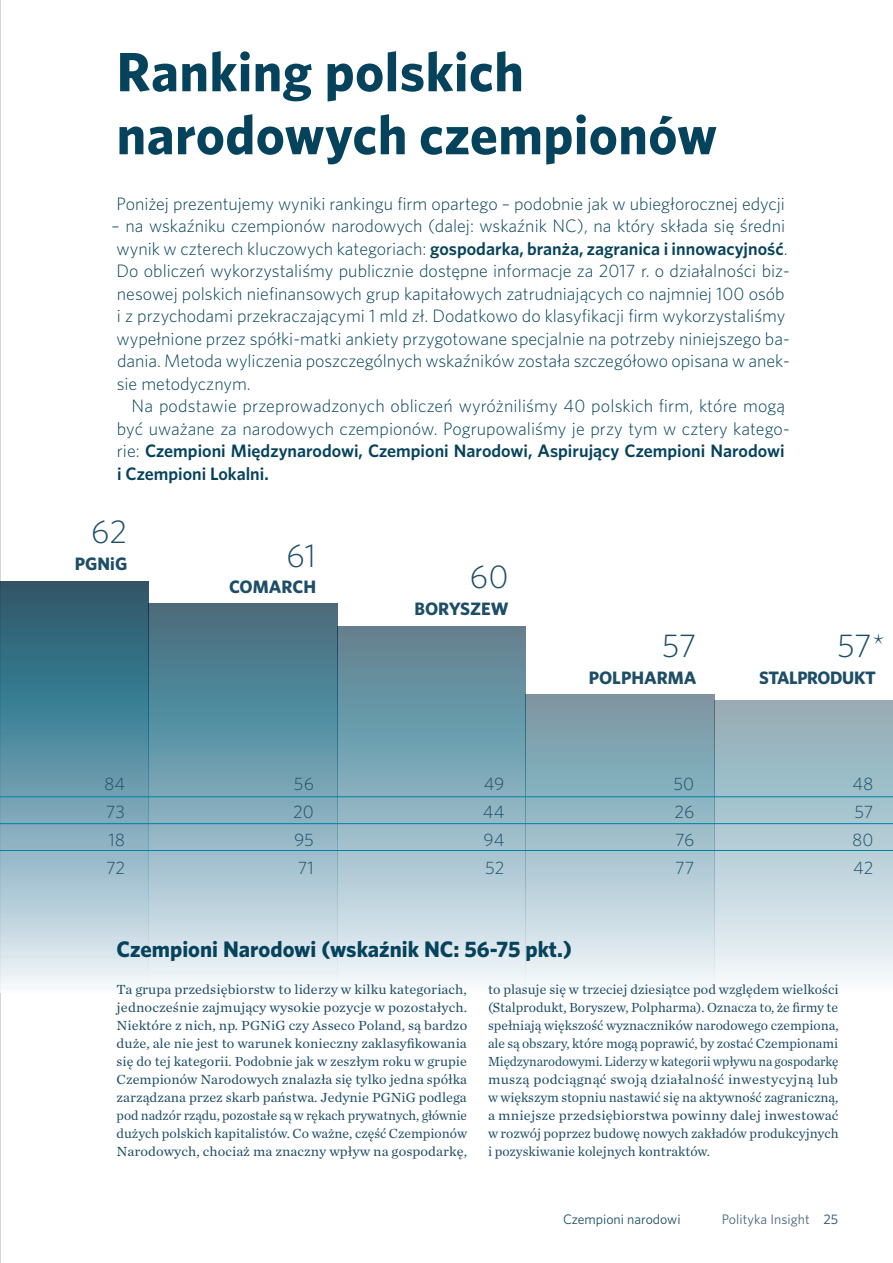
<style>
.page{position:relative;width:893px;height:1263px;background:#fff}
.page>*{position:absolute;margin:0;border:0;box-sizing:border-box;transform-origin:0 0}
.Tytuł_rodziału{font:700 55.5px/63px "Whitney";letter-spacing:.01em;color:#05425c}
.Styl_akapitowy_4{font:300 33px "Whitney";letter-spacing:-.02em;color:#1e4e67}
.śródtytuł{font:700 22.5px "Whitney";color:#05425c}
.t1{font:300 18px/22.5px "Whitney";color:#05425c}
.Styl_akapitowy_4-2{font:300 18px "Whitney";color:#1e4e67}
.Styl_akapitowy_4-3{font:700 18px "Whitney";color:#1e4e67}
.Styl_akapitowy_4-4{font:700 18px "Whitney";letter-spacing:-.02em;color:#1e4e67}
.śródtytuł-2{font:13.8px/18px "Chronicle Text G1";color:#1e4e67;text-align:justify;scale:1.04 1}
.śródtytuł-3{font:13.8px/18px "Chronicle Text G1";color:#1e4e67;text-align:justify}
.t2{font:13.8px "Whitney";color:#1e4e67}
.t3{font:13.8px "Whitney";letter-spacing:.005em;color:#4d677e}
.s1{font-weight:600}
.s2{color:#1e4e67}
</style>
<div class="page">
<hr style="left:0;top:0;width:1px;height:1263px;background:#a8a9ad">
<svg style="left:0;top:581px;width:148px;height:412px;background:#77a0b0"></svg>
<svg style="left:149px;top:604px;width:188px;height:380px;background:#86aab8"></svg>
<svg style="left:337px;top:626px;width:189px;height:360px;background:#96b6c2"></svg>
<svg style="left:526px;top:695px;width:188px;height:288px;background:#a7c2cc"></svg>
<svg style="left:715px;top:700px;width:178px;height:280px;background:#b8cdd6"></svg>
<hr style="left:0;top:796px;width:893px;height:1px;background:#0082a8">
<hr style="left:0;top:823px;width:893px;height:1px;background:#0082a8">
<hr style="left:0;top:850px;width:893px;height:1px;background:#0082a8">
<p class="Tytuł_rodziału" style="left:117px;top:39px;width:602px">Ranking polskich narodowych czempionów</p>
<p class="t1" style="left:117px;top:192px;width:670px">Poniżej prezentujemy wyniki rankingu firm opartego – podobnie jak w ubiegłorocznej edycji</p>
<p class="t1" style="left:112px;top:214px;width:680px">– na wskaźniku czempionów narodowych (dalej: wskaźnik NC), na który składa się średni wynik w czterech kluczowych kategoriach: <span class="s1">gospodarka, branża, zagranica i innowacyjność</span>.<br>Do obliczeń wykorzystaliśmy publicznie dostępne informacje za 2017 r. o działalności biz&shy;nesowej polskich niefinansowych grup kapitałowych zatrudniających co najmniej 100 osób<br>i z przychodami przekraczającymi 1 mld zł. Dodatkowo do klasyfikacji firm wykorzystaliśmy wypełnione przez spółki-matki ankiety przygotowane specjalnie na potrzeby niniejszego ba&shy;dania. Metoda wyliczenia poszczególnych wskaźników została szczegółowo opisana w anek&shy;sie metodycznym.</p>
<p class="t1" style="left:117px;top:394px;width:674px;text-indent:15px">Na podstawie przeprowadzonych obliczeń wyróżniliśmy 40 polskich firm, które mogą być uważane za narodowych czempionów. Pogrupowaliśmy je przy tym w cztery katego&shy;rie: <span class="s1">Czempioni Międzynarodowi, Czempioni Narodowi, Aspirujący Czempioni Narodowi i Czempioni Lokalni.</span></p>
<h2 class="Styl_akapitowy_4" style="left:91px;top:509px;width:38px">62</h2>
<p class="Styl_akapitowy_4-3" style="left:75px;top:551px;width:54px">PGNiG</p>
<p class="Styl_akapitowy_4" style="left:286px;top:533px;width:31px">61</p>
<p class="Styl_akapitowy_4-3" style="left:229px;top:575px;width:88px">COMARCH</p>
<p class="Styl_akapitowy_4" style="left:469px;top:554px;width:41px">60</p>
<p class="Styl_akapitowy_4-3" style="left:414px;top:596px;width:96px">BORYSZEW</p>
<p class="Styl_akapitowy_4" style="left:662px;top:624px;width:36px">57</p>
<p class="Styl_akapitowy_4-3" style="left:589px;top:665px;width:109px">POLPHARMA</p>
<p class="Styl_akapitowy_4-2" style="left:104px;top:772px;width:23px">84</p>
<p class="Styl_akapitowy_4-2" style="left:106px;top:800px;width:21px">73</p>
<p class="Styl_akapitowy_4-2" style="left:108px;top:827px;width:18px">18</p>
<p class="Styl_akapitowy_4-2" style="left:106px;top:855px;width:21px">72</p>
<p class="Styl_akapitowy_4-2" style="left:294px;top:772px;width:22px">56</p>
<p class="Styl_akapitowy_4-2" style="left:293px;top:800px;width:22px">20</p>
<p class="Styl_akapitowy_4-2" style="left:294px;top:827px;width:21px">95</p>
<p class="Styl_akapitowy_4-2" style="left:298px;top:855px;width:18px">71</p>
<p class="Styl_akapitowy_4-2" style="left:484px;top:772px;width:22px">49</p>
<p class="Styl_akapitowy_4-2" style="left:483px;top:800px;width:23px">44</p>
<p class="Styl_akapitowy_4-2" style="left:484px;top:827px;width:22px">94</p>
<p class="Styl_akapitowy_4-2" style="left:485px;top:855px;width:21px">52</p>
<p class="śródtytuł" style="left:117px;top:934px;width:457px">Czempioni Narodowi (wskaźnik NC: 56-75 pkt.)</p>
<p class="Styl_akapitowy_4-2" style="left:674px;top:772px;width:22px">50</p>
<p class="Styl_akapitowy_4-2" style="left:675px;top:800px;width:21px">26</p>
<p class="Styl_akapitowy_4-2" style="left:675px;top:827px;width:21px">76</p>
<p class="Styl_akapitowy_4-2" style="left:675px;top:855px;width:21px">77</p>
<p class="Styl_akapitowy_4" style="left:837px;top:624px;width:50px">57*</p>
<p class="Styl_akapitowy_4-4" style="left:759px;top:665px;width:118px">STALPRODUKT</p>
<p class="Styl_akapitowy_4-2" style="left:852px;top:772px;width:23px">48</p>
<p class="Styl_akapitowy_4-2" style="left:855px;top:800px;width:20px">57</p>
<p class="Styl_akapitowy_4-2" style="left:852px;top:827px;width:23px">80</p>
<p class="Styl_akapitowy_4-2" style="left:853px;top:855px;width:22px">42</p>
<p class="śródtytuł-2" style="left:117px;top:979px;width:339px">Ta grupa przedsiębiorstw to liderzy w kilku kategoriach, jednocześnie zajmujący wysokie pozycje w pozostałych.<br>Niektóre z nich, np. PGNiG czy Asseco Poland, są bardzo duże, ale nie jest to warunek konieczny zaklasyfikowania się do tej kategorii. Podobnie jak w zeszłym roku w grupie Czempionów Narodowych znalazła się tylko jedna spółka zarządzana przez skarb państwa. Jedynie PGNiG podlega pod nadzór rządu, pozostałe są w rękach prywatnych, głównie dużych polskich kapitalistów. Co ważne, część Czempionów Narodowych, chociaż ma znaczny wpływ na gospodarkę,</p>
<p class="śródtytuł-3" style="left:488px;top:979px;width:352px">to plasuje się w trzeciej dziesiątce pod względem wielkości (Stalprodukt, Boryszew, Polpharma). Oznacza to, że firmy te spełniają większość wyznaczników narodowego czempiona, ale są obszary, które mogą poprawić, by zostać Czempionami Międzynarodowymi. Liderzy w kategorii wpływu na gospodarkę muszą podciągnąć swoją działalność inwestycyjną lub w większym stopniu nastawić się na aktywność zagraniczną, a mniejsze przedsiębiorstwa powinny dalej inwestować w rozwój poprzez budowę nowych zakładów produkcyjnych i pozyskiwanie kolejnych kontraktów.</p>
<p class="t2" style="left:563px;top:1210px;width:119px">Czempioni narodowi</p>
<p class="t3" style="left:722px;top:1210px;width:118px">Polityka Insight <span class="s2">25</span></p>
</div>
